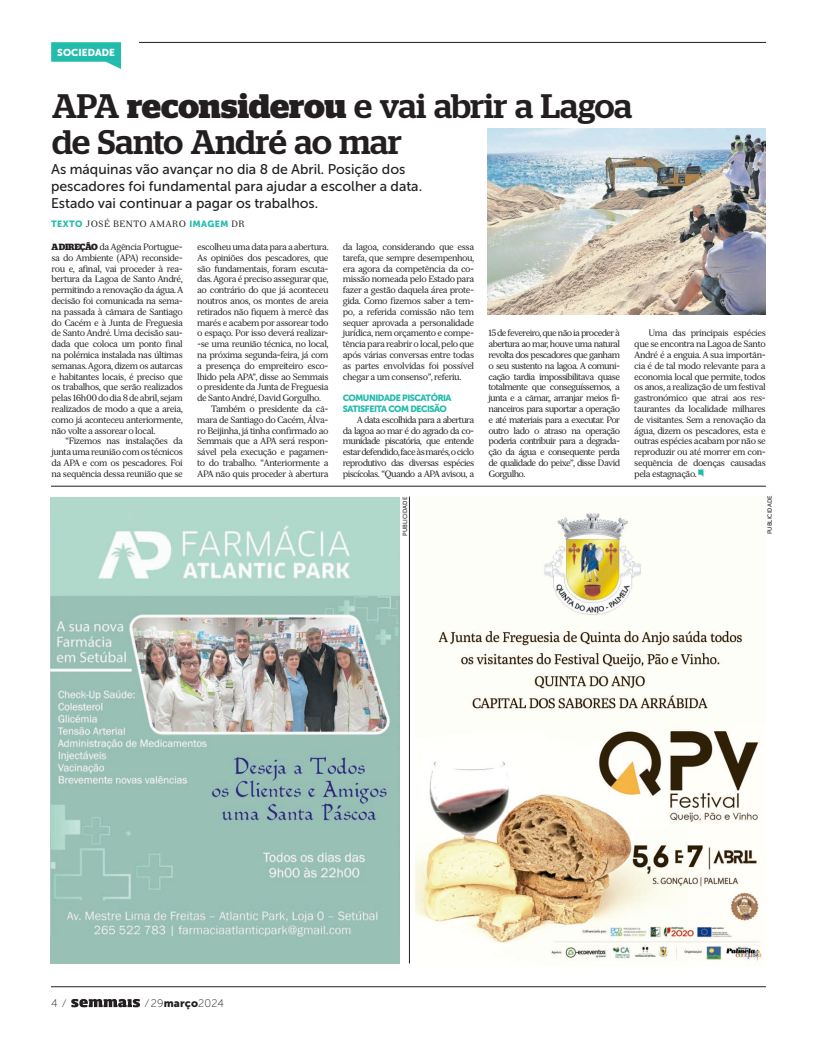
<style>
.page{position:relative;width:817px;height:1049px;background:#fff}
.page>*{position:absolute;margin:0;border:0;box-sizing:border-box;transform-origin:0 0}
.t1{font:500 34px/36px "Stag";letter-spacing:-.01em;color:#231f20}
.t2{font:14px/16.8px "Museo Sans Cyrl 500";color:#231f20}
.t3{font:11px "Museo Sans Cyrl 100";letter-spacing:.015em;color:#231f20}
.t4{font:10px "Museo Sans Cyrl 900";color:#fff}
.t5{font:9px/10.8px "Serif 12 Beta";letter-spacing:-.05em;color:#231f20;text-align:justify}
.t6{font:9px/10.8px "Museo Sans Cyrl 900";letter-spacing:-.05em;color:#22bcac}
.t7{font:6px "Museo Sans Cyrl 500";color:#231f20}
.s1{font-weight:700}
.s2{font-family:"Museo Sans Cyrl 900";color:#22bcac}
.s3{font-family:"Stag";font-weight:700}
.s4{font-family:"Museo Sans Cyrl 900"}
</style>
<div class="page">
<svg style="left:71px;top:999px;width:69px;height:8px"></svg>
<hr style="left:51px;top:986px;width:714px;height:1px;background:#231f20">
<hr style="left:51px;top:486px;width:714px;height:1px;background:#231f20">
<img style="left:487px;top:129px;width:278px;height:185px">
<svg style="left:698px;top:469px;width:5px;height:8px"></svg>
<img style="left:51px;top:497px;width:349px;height:466px">
<hr style="left:409px;top:496px;width:1px;height:467px;background:#231f20">
<hr style="left:100px;top:42px;width:665px;height:1px;background:#231f20">
<svg style="left:51px;top:42px;width:70px;height:27px"></svg>
<div style="left:121px;top:42px;width:17px;height:27px;background:#fff"></div>
<img style="left:415px;top:512px;width:347px;height:453px">
<p class="t4" style="left:57px;top:47px;width:59px">SOCIEDADE</p>
<h1 class="t1" style="left:52px;top:88px;width:581px">APA <span class="s1">reconsiderou</span> e vai abrir a Lagoa de Santo André ao mar</h1>
<h2 class="t2" style="left:51px;top:161px;width:372px">As máquinas vão avançar no dia 8 de Abril. Posição dos pescadores foi fundamental para ajudar a escolher a data.<br>Estado vai continuar a pagar os trabalhos.</h2>
<p class="t5" style="left:51px;top:218px;width:195px"><span class="s2">TEXTO</span> JOSÉ BENTO AMARO <span class="s2">IMAGEM</span> DR</p>
<p class="t5" style="left:51px;top:241px;width:133px"><span class="s3">A DIREÇÃO</span> da Agência Portugue&shy;sa do Ambiente (APA) reconside&shy;rou e, afinal, vai proceder à rea&shy;bertura da Lagoa de Santo André, permitindo a renovação da água. A decisão foi comunicada na sema&shy;na passada à câmara de Santiago do Cacém e à Junta de Freguesia de Santo André. Uma decisão sau&shy;dada que coloca um ponto final na polémica instalada nas últimas semanas. Agora, dizem os autarcas e habitantes locais, é preciso que os trabalhos, que serão realizados pelas 16h00 do dia 8 de abril, sejam realizados de modo a que a areia, como já aconteceu anteriormente, não volte a assorear o local.</p>
<p class="t5" style="left:51px;top:436px;width:133px;text-indent:14px">“Fizemos nas instalações da junta uma reunião com os técnicos da APA e com os pescadores. Foi na sequência dessa reunião que se</p>
<p class="t5" style="left:197px;top:241px;width:133px">escolheu uma data para a abertura.</p>
<p class="t5" style="left:197px;top:252px;width:133px">As opiniões dos pescadores, que</p>
<p class="t5" style="left:197px;top:263px;width:133px">são fundamentais, foram escuta-</p>
<p class="t5" style="left:197px;top:274px;width:133px">das. Agora é preciso assegurar que,</p>
<p class="t5" style="left:197px;top:285px;width:133px">ao contrário do que já aconteceu</p>
<p class="t5" style="left:197px;top:295px;width:133px">noutros anos, os montes de areia</p>
<p class="t5" style="left:197px;top:306px;width:133px">retirados não fiquem à mercê das</p>
<p class="t5" style="left:197px;top:317px;width:133px">marés e acabem por assorear todo</p>
<p class="t5" style="left:197px;top:328px;width:133px">o espaço. Por isso deverá realizar-</p>
<p class="t5" style="left:197px;top:339px;width:133px">-se uma reunião técnica, no local,</p>
<p class="t5" style="left:197px;top:349px;width:133px">na próxima segunda-feira, já com</p>
<p class="t5" style="left:197px;top:360px;width:133px">a presença do empreiteiro esco-</p>
<p class="t5" style="left:197px;top:371px;width:133px">lhido pela APA”, disse ao Semmais</p>
<p class="t5" style="left:197px;top:382px;width:133px">o presidente da Junta de Freguesia</p>
<p class="t5" style="left:197px;top:393px;width:125px">de Santo André, David Gorgulho.</p>
<p class="t5" style="left:211px;top:403px;width:119px">Também o presidente da câ-</p>
<p class="t5" style="left:197px;top:414px;width:133px">mara de Santiago do Cacém, Álva-</p>
<p class="t5" style="left:197px;top:425px;width:133px">ro Beijinha, já tinha confirmado ao</p>
<p class="t5" style="left:197px;top:436px;width:133px">Semmais que a APA será respon-</p>
<p class="t5" style="left:197px;top:447px;width:133px">sável pela execução e pagamen-</p>
<p class="t5" style="left:197px;top:457px;width:133px">to do trabalho. “Anteriormente a</p>
<p class="t5" style="left:197px;top:468px;width:133px">APA não quis proceder à abertura</p>
<p class="t5" style="left:343px;top:241px;width:133px">da lagoa, considerando que essa tarefa, que sempre desempenhou, era agora da competência da co&shy;missão nomeada pelo Estado para fazer a gestão daquela área prote&shy;gida. Como fizemos saber a tem&shy;po, a referida comissão não tem sequer aprovada a personalidade jurídica, nem orçamento e compe&shy;tência para reabrir o local, pelo que após várias conversas entre todas as partes envolvidas foi possível chegar a um consenso”, referiu.</p>
<p class="t6" style="left:343px;top:393px;width:110px">COMUNIDADE PISCATÓRIA<br>SATISFEITA COM DECISÃO</p>
<p class="t5" style="left:343px;top:414px;width:133px;text-indent:14px">A data escolhida para a abertura da lagoa ao mar é do agrado da co&shy;munidade piscatória, que entende estar defendido, face às marés, o ciclo reprodutivo das diversas espécies piscícolas. “Quando a APA avisou, a</p>
<p class="t5" style="left:488px;top:328px;width:133px">15 de fevereiro, que não ia proceder à abertura ao mar, houve uma natural revolta dos pescadores que ganham o seu sustento na lagoa. A comuni&shy;cação tardia impossibilitava quase totalmente que conseguíssemos, a junta e a câmar,, arranjar meios fi&shy;nanceiros para suportar a operação e até materiais para a executar. Por outro lado o atraso na operação poderia contribuir para a degrada&shy;ção da água e consequente perda de qualidade do peixe”, disse David Gorgulho.</p>
<p class="t5" style="left:634px;top:328px;width:133px;text-indent:14px">Uma das principais espécies que se encontra na Lagoa de Santo André é a enguia. A sua importân&shy;cia é de tal modo relevante para a economia local que permite, todos os anos, a realização de um festival gastronómico que atrai aos res&shy;taurantes da localidade milhares de visitantes. Sem a renovação da água, dizem os pescadores, esta e outras espécies acabam por não se reproduzir ou até morrer em con&shy;sequência de doenças causadas pela estagnação.</p>
<p class="t7" style="left:401px;top:536px;width:40px;rotate:-90deg">PUBLICIDADE</p>
<p class="t7" style="left:766px;top:534px;width:40px;rotate:-90deg">PUBLICIDADE</p>
<p class="t3" style="left:51px;top:998px;width:16px">4 ⁄</p>
<p class="t3" style="left:146px;top:998px;width:79px">⁄ 29<span class="s4">março</span>2024</p>
</div>
